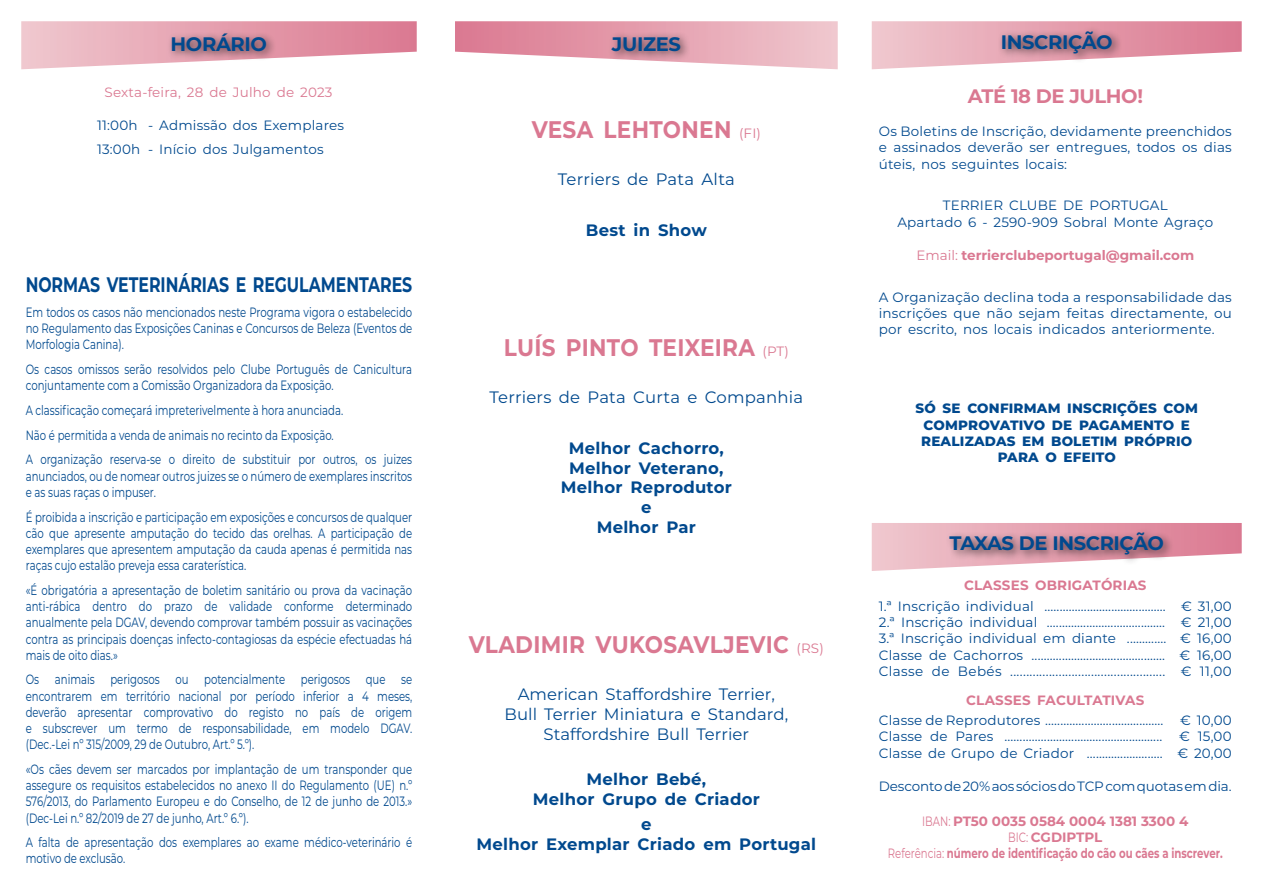
<style>
.page{position:relative;width:1263px;height:893px;background:#fff}
.page>*{position:absolute;margin:0;border:0;box-sizing:border-box;transform-origin:0 0}
.t1{font:700 24px "Montserrat";letter-spacing:.015em;color:#da7891;scale:.9 1}
.Body_Text{font:700 21px "Montserrat";letter-spacing:-.005em;color:#01498e;scale:.75 1}
.Body_Text-2{font:700 19.5px "Montserrat";letter-spacing:-.02em;color:#01498e}
.Body_Text-3{font:700 19.5px "Montserrat";letter-spacing:-.02em;color:#da7891}
.t2{font:16.5px/19.8px "Montserrat";letter-spacing:.005em;color:#01498e;text-align:center}
.t3{font:700 16.5px/19.8px "Montserrat";letter-spacing:.015em;color:#01498e;text-align:center}
.t4{font:13.5px/16.2px "Montserrat";color:#01498e;text-align:justify;scale:.75 1}
.t5{font:13.5px/16.2px "Montserrat";color:#01498e;text-align:justify}
.t6{font:700 13.5px "Montserrat";color:#da7891}
.t7{font:800 13.5px/16.2px "Montserrat";letter-spacing:.015em;color:#01498e;text-align:center}
.t8{font:13.5px "Montserrat";letter-spacing:.03em;color:#01498e}
.t9{font:700 13.5px "Montserrat";color:#da7891;scale:.75 1}
.t10{font:13.5px "Montserrat";letter-spacing:.015em;color:#da7891}
.s1{font-weight:400;font-size:13.5px}
.s2{font-weight:400}
</style>
<div class="page">
<svg style="left:455px;top:21px;width:383px;height:48px"></svg>
<svg style="left:21px;top:21px;width:396px;height:48px"></svg>
<div style="left:607px;top:32px;width:84px;height:30px;background:#231f20;opacity:.75"></div>
<div style="left:167px;top:28px;width:110px;height:34px;background:#231f20;opacity:.75"></div>
<svg style="left:872px;top:21px;width:370px;height:48px"></svg>
<svg style="left:872px;top:523px;width:370px;height:48px"></svg>
<div style="left:997px;top:26px;width:125px;height:38px;background:#231f20;opacity:.75"></div>
<div style="left:945px;top:528px;width:229px;height:38px;background:#231f20;opacity:.75"></div>
<p class="Body_Text-2" style="left:171px;top:30px;width:98px">HORÁRIO</p>
<p class="Body_Text-2" style="left:612px;top:30px;width:70px">JUIZES</p>
<p class="t10" style="left:105px;top:83px;width:229px">Sexta-feira, 28 de Julho de 2023</p>
<p class="t5" style="left:97px;top:116px;width:248px">11:00h - Admissão dos Exemplares</p>
<p class="t5" style="left:97px;top:140px;width:228px">13:00h - Início dos Julgamentos</p>
<p class="Body_Text" style="left:26px;top:270px;width:517px">NORMAS VETERINÁRIAS E REGULAMENTARES</p>
<p class="t4" style="left:26px;top:304px;width:517px">Em todos os casos não mencionados neste Programa vigora o estabelecido no Regulamento das Exposições Caninas e Concursos de Beleza (Eventos de Morfologia Canina).</p>
<p class="t4" style="left:26px;top:361px;width:517px">Os casos omissos serão resolvidos pelo Clube Português de Canicultura conjuntamente com a Comissão Organizadora da Exposição.</p>
<p class="t4" style="left:26px;top:402px;width:425px">A classificação começará impreterivelmente à hora anunciada.</p>
<p class="t4" style="left:26px;top:426px;width:412px">Não é permitida a venda de animais no recinto da Exposição.</p>
<p class="t4" style="left:26px;top:451px;width:517px">A organização reserva-se o direito de substituir por outros, os juizes anunciados, ou de nomear outros juizes se o número de exemplares inscritos e as suas raças o impuser.</p>
<p class="t4" style="left:26px;top:508px;width:517px">É proibida a inscrição e participação em exposições e concursos de qualquer cão que apresente amputação do tecido das orelhas. A participação de exemplares que apresentem amputação da cauda apenas é permitida nas raças cujo estalão preveja essa caraterística.</p>
<p class="t4" style="left:26px;top:581px;width:517px">«É obrigatória a apresentação de boletim sanitário ou prova da vacinação anti-rábica dentro do prazo de validade conforme determinado anualmente pela DGAV, devendo comprovar também possuir as vacinações contra as principais doenças infecto-contagiosas da espécie efectuadas há mais de oito dias.»</p>
<p class="t4" style="left:26px;top:671px;width:517px">Os animais perigosos ou potencialmente perigosos que se encontrarem em território nacional por período inferior a 4 meses, deverão apresentar comprovativo do registo no país de origem e subscrever um termo de responsabilidade, em modelo DGAV. (Dec.-Lei nº 315/2009, 29 de Outubro, Art.º 5.º).</p>
<p class="t4" style="left:26px;top:760px;width:517px">«Os cães devem ser marcados por implantação de um transponder que assegure os requisitos estabelecidos no anexo II do Regulamento (UE) n.º 576/2013, do Parlamento Europeu e do Conselho, de 12 de junho de 2013.» (Dec-Lei n.º 82/2019 de 27 de junho, Art.º 6.º).</p>
<p class="t4" style="left:26px;top:834px;width:517px">A falta de apresentação dos exemplares ao exame médico‑veterinário é motivo de exclusão.</p>
<p class="t1" style="left:532px;top:112px;width:256px">VESA LEHTONEN <span class="s1">(FI)</span></p>
<p class="t2" style="left:558px;top:169px;width:179px">Terriers de Pata Alta</p>
<p class="t3" style="left:586px;top:219px;width:122px">Best in Show</p>
<p class="t1" style="left:504px;top:330px;width:318px">LUÍS PINTO TEIXEIRA <span class="s1">(PT)</span></p>
<p class="t2" style="left:489px;top:387px;width:315px">Terriers de Pata Curta e Companhia</p>
<p class="t3" style="left:561px;top:437px;width:172px">Melhor Cachorro,<br>Melhor Veterano,<br>Melhor Reprodutor e<br>Melhor Par</p>
<p class="t1" style="left:469px;top:627px;width:396px">VLADIMIR VUKOSAVLJEVIC <span class="s1">(RS)</span></p>
<p class="t2" style="left:504px;top:684px;width:285px">American Staffordshire Terrier,<br>Bull Terrier Miniatura e Standard,<br>Staffordshire Bull Terrier</p>
<p class="t3" style="left:533px;top:768px;width:228px">Melhor Bebé,<br>Melhor Grupo de Criador</p>
<p class="t3" style="left:476px;top:813px;width:341px">e<br>Melhor Exemplar Criado em Portugal</p>
<p class="Body_Text-2" style="left:1001px;top:28px;width:113px">INSCRIÇÃO</p>
<p class="Body_Text-3" style="left:968px;top:82px;width:177px">ATÉ 18 DE JULHO!</p>
<p class="t5" style="left:879px;top:123px;width:354px">Os Boletins de Inscrição, devidamente preenchidos e assinados deverão ser entregues, todos os dias úteis, nos seguintes locais:</p>
<p class="t5" style="left:897px;top:197px;width:317px;text-align:center">TERRIER CLUBE DE PORTUGAL<br>Apartado 6 - 2590-909 Sobral Monte Agraço</p>
<p class="t6" style="left:916px;top:245px;width:279px"><span class="s2">Email:</span> terrierclubeportugal@gmail.com</p>
<p class="t5" style="left:879px;top:288px;width:354px">A Organização declina toda a responsabilidade das inscrições que não sejam feitas directamente, ou por escrito, nos locais indicados anteriormente.</p>
<p class="t7" style="left:915px;top:400px;width:284px">SÓ SE CONFIRMAM INSCRIÇÕES COM<br>COMPROVATIVO DE PAGAMENTO E<br>REALIZADAS EM BOLETIM PRÓPRIO<br>PARA O EFEITO</p>
<p class="Body_Text-2" style="left:949px;top:529px;width:216px">TAXAS DE INSCRIÇÃO</p>
<p class="t6" style="left:964px;top:576px;width:184px">CLASSES OBRIGATÓRIAS</p>
<p class="t5" style="left:879px;top:598px;width:354px">1.ª Inscrição individual ........................................ € 31,00</p>
<p class="t5" style="left:879px;top:614px;width:354px">2.ª Inscrição individual ....................................... € 21,00</p>
<p class="t5" style="left:879px;top:630px;width:354px">3.ª Inscrição individual em diante ............. € 16,00</p>
<p class="t5" style="left:879px;top:646px;width:354px">Classe de Cachorros ............................................ € 16,00</p>
<p class="t8" style="left:879px;top:662px;width:354px">Classe de Bebés ................................................ € 11,00</p>
<p class="t6" style="left:966px;top:690px;width:180px">CLASSES FACULTATIVAS</p>
<p class="t5" style="left:879px;top:712px;width:354px">Classe de Reprodutores ....................................... € 10,00</p>
<p class="t5" style="left:879px;top:728px;width:285px">Classe de Pares ....................................................</p>
<p class="t5" style="left:1179px;top:728px;width:54px">€ 15,00</p>
<p class="t5" style="left:879px;top:744px;width:354px">Classe de Grupo de Criador ......................... € 20,00</p>
<p class="t5" style="left:879px;top:777px;width:354px">Desconto de 20% aos sócios do TCP com quotas em dia.</p>
<p class="t6" style="left:922px;top:811px;width:268px"><span class="s2">IBAN:</span> PT50 0035 0584 0004 1381 3300 4</p>
<p class="t6" style="left:1008px;top:828px;width:96px"><span class="s2">BIC:</span> CGDIPTPL</p>
<p class="t9" style="left:888px;top:844px;width:448px"><span class="s2">Referência:</span> número de identificação do cão ou cães a inscrever.</p>
</div>
